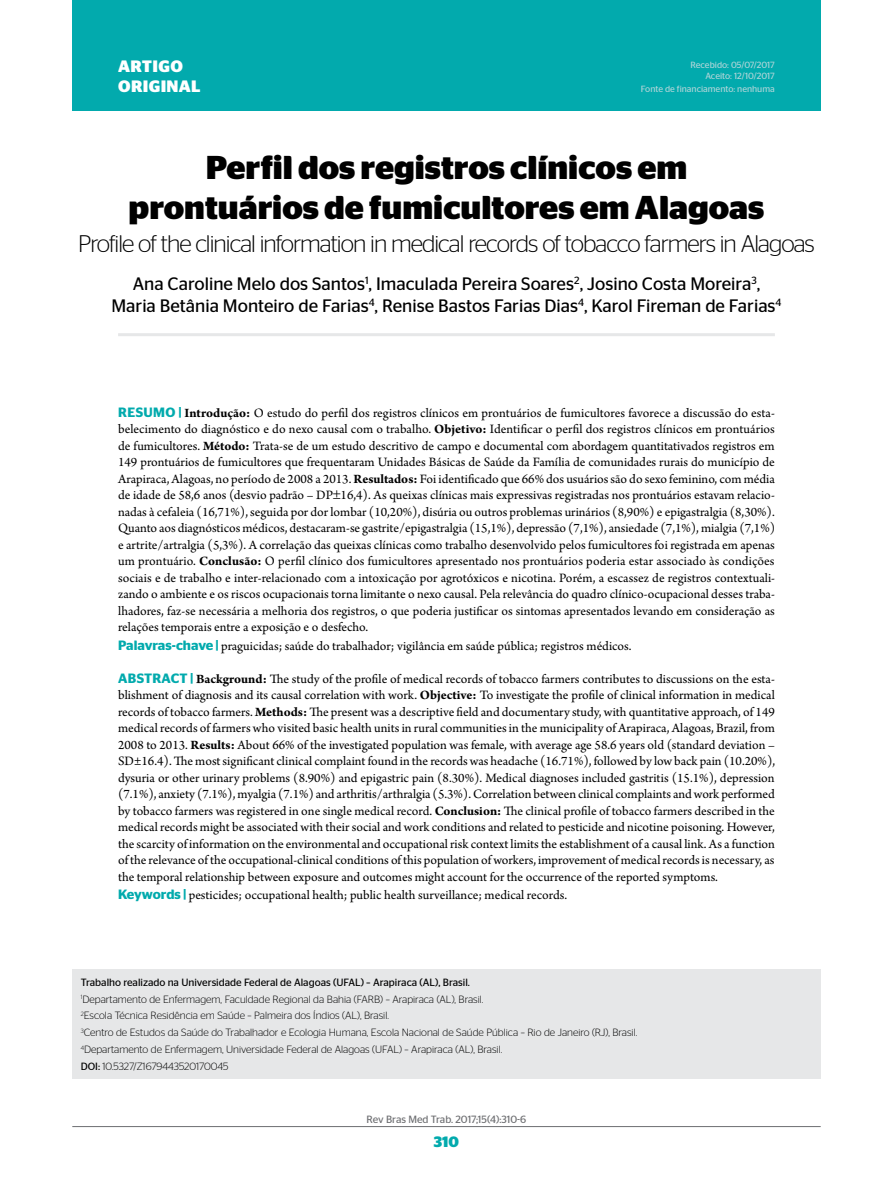
<style>
.page{position:relative;width:893px;height:1191px;background:#fff}
.page>*{position:absolute;margin:0;border:0;box-sizing:border-box;transform-origin:0 0}
.t1{font:700 33px/39.6px "Stag Sans";color:#000;text-align:center}
.t2{font:300 24px "Stag Sans";letter-spacing:-.04em;color:#000}
.t3{font:18px/21.6px "Stag Sans";color:#000;text-align:center}
.t4{font:700 16.5px/19.8px "Stag Sans";letter-spacing:.02em;color:#fff}
.t5{font:700 15px "Stag Sans";color:#02aaad}
.t6{font:13.5px/16.5px "Arno Pro";color:#000;text-align:justify}
.t7{font:300 10.5px/16.8px "Stag Sans";color:#000}
.t8{font:10.5px "Stag Sans";color:#6d6e71}
.t9{font:9px/10.8px "Stag Sans";color:#afd5d8;text-align:right}
.s1{font-family:"Stag Sans";font-weight:600;color:#02aaad}
.s2{font-weight:700}
.s3{font-weight:400}
</style>
<div class="page">
<hr style="left:72px;top:1126px;width:749px;height:1px;background:#6d6e71">
<div style="left:72px;top:0;width:749px;height:111px;background:#02aaad"></div>
<div style="left:72px;top:968px;width:749px;height:110px;background:#e6e7e8"></div>
<hr style="left:118px;top:333px;width:657px;height:3px;background:#e6e7e8">
<p class="t4" style="left:118px;top:56px;width:84px">ARTIGO<br>ORIGINAL</p>
<p class="t9" style="left:690px;top:59px;width:86px">Recebido: 05/07/2017<br>Aceito: 12/10/2017</p>
<p class="t9" style="left:641px;top:83px;width:136px">Fonte de financiamento: nenhuma</p>
<h1 class="t1" style="left:129px;top:148px;width:637px">Perfil dos registros clínicos em prontuários de fumicultores em Alagoas</h1>
<h2 class="t2" style="left:78px;top:230px;width:738px">Profile of the clinical information in medical records of tobacco farmers in Alagoas</h2>
<h3 class="t3" style="left:111px;top:273px;width:672px">Ana Caroline Melo dos Santos<sup>1</sup>, Imaculada Pereira Soares<sup>2</sup>, Josino Costa Moreira<sup>3</sup>,<br>Maria Betânia Monteiro de Farias<sup>4</sup>, Renise Bastos Farias Dias<sup>4</sup>, Karol Fireman de Farias<sup>4</sup></h3>
<p class="t6" style="left:118px;top:405px;width:659px"><span class="s1">RESUMO |</span> <span class="s2">Introdução:</span> O estudo do perfil dos registros clínicos em prontuários de fumicultores favorece a discussão do esta&shy;belecimento do diagnóstico e do nexo causal com o trabalho. <span class="s2">Objetivo:</span> Identificar o perfil dos registros clínicos em prontuários de fumicultores. <span class="s2">Método:</span> Trata-se de um estudo descritivo de campo e documental com abordagem quantitativados registros em 149 prontuários de fumicultores que frequentaram Unidades Básicas de Saúde da Família de comunidades rurais do município de Arapiraca, Alagoas, no período de 2008 a 2013. <span class="s2">Resultados:</span> Foi identificado que 66% dos usuários são do sexo feminino, com média de idade de 58,6 anos (desvio padrão – DP 16,4). As queixas clínicas mais expressivas registradas nos prontuários estavam relacio&shy;nadas à cefaleia (16,71%), seguida por dor lombar (10,20%), disúria ou outros problemas urinários (8,90%) e epigastralgia (8,30%).<br>Quanto aos diagnósticos médicos, destacaram-se gastrite/epigastralgia (15,1%), depressão (7,1%), ansiedade (7,1%), mialgia (7,1%) e artrite/artralgia (5,3%). A correlação das queixas clínicas como trabalho desenvolvido pelos fumicultores foi registrada em apenas um prontuário. <span class="s2">Conclusão:</span> O perfil clínico dos fumicultores apresentado nos prontuários poderia estar associado às condições sociais e de trabalho e inter-relacionado com a intoxicação por agrotóxicos e nicotina. Porém, a escassez de registros contextuali&shy;zando o ambiente e os riscos ocupacionais torna limitante o nexo causal. Pela relevância do quadro clínico-ocupacional desses traba&shy;lhadores, faz-se necessária a melhoria dos registros, o que poderia justificar os sintomas apresentados levando em consideração as relações temporais entre a exposição e o desfecho.</p>
<p class="t6" style="left:118px;top:638px;width:515px"><span class="s1">Palavras-chave |</span> praguicidas; saúde do trabalhador; vigilância em saúde pública; registros médicos.</p>
<p class="t6" style="left:118px;top:671px;width:659px"><span class="s1">ABSTRACT |</span> <span class="s2">Background:</span> The study of the profile of medical records of tobacco farmers contributes to discussions on the esta&shy;blishment of diagnosis and its causal correlation with work. <span class="s2">Objective:</span> To investigate the profile of clinical information in medical records of tobacco farmers. <span class="s2">Methods:</span> The present was a descriptive field and documentary study, with quantitative approach, of 149 medical records of farmers who visited basic health units in rural communities in the municipality of Arapiraca, Alagoas, Brazil, from 2008 to 2013. <span class="s2">Results:</span> About 66% of the investigated population was female, with average age 58.6 years old (standard deviation – SD±16.4). The most significant clinical complaint found in the records was headache (16.71%), followed by low back pain (10.20%), dysuria or other urinary problems (8.90%) and epigastric pain (8.30%). Medical diagnoses included gastritis (15.1%), depression (7.1%), anxiety (7.1%), myalgia (7.1%) and arthritis/arthralgia (5.3%). Correlation between clinical complaints and work performed by tobacco farmers was registered in one single medical record. <span class="s2">Conclusion:</span> The clinical profile of tobacco farmers described in the medical records might be associated with their social and work conditions and related to pesticide and nicotine poisoning. However, the scarcity of information on the environmental and occupational risk context limits the establishment of a causal link. As a function of the relevance of the occupational-clinical conditions of this population of workers, improvement of medical records is necessary, as the temporal relationship between exposure and outcomes might account for the occurrence of the reported symptoms.</p>
<p class="t6" style="left:118px;top:887px;width:451px"><span class="s1">Keywords |</span> pesticides; occupational health; public health surveillance; medical records.</p>
<p class="t7" style="left:81px;top:973px;width:558px"><span class="s3">Trabalho realizado na Universidade Federal de Alagoas (UFAL) – Arapiraca (AL), Brasil.<br></span><sup>1</sup>Departamento de Enfermagem, Faculdade Regional da Bahia (FARB) – Arapiraca (AL), Brasil.<br><sup>2</sup>Escola Técnica Residência em Saúde – Palmeira dos Índios (AL), Brasil.<br><sup>3</sup>Centro de Estudos da Saúde do Trabalhador e Ecologia Humana, Escola Nacional de Saúde Pública – Rio de Janeiro (RJ), Brasil.<br><sup>4</sup>Departamento de Enfermagem, Universidade Federal de Alagoas (UFAL) – Arapiraca (AL), Brasil.<br><span class="s3">DOI:</span> 10.5327/Z1679443520170045</p>
<p class="t8" style="left:367px;top:1113px;width:161px">Rev Bras Med Trab. 2017;15(4):310-6</p>
<p class="t5" style="left:434px;top:1132px;width:27px">310</p>
</div>
